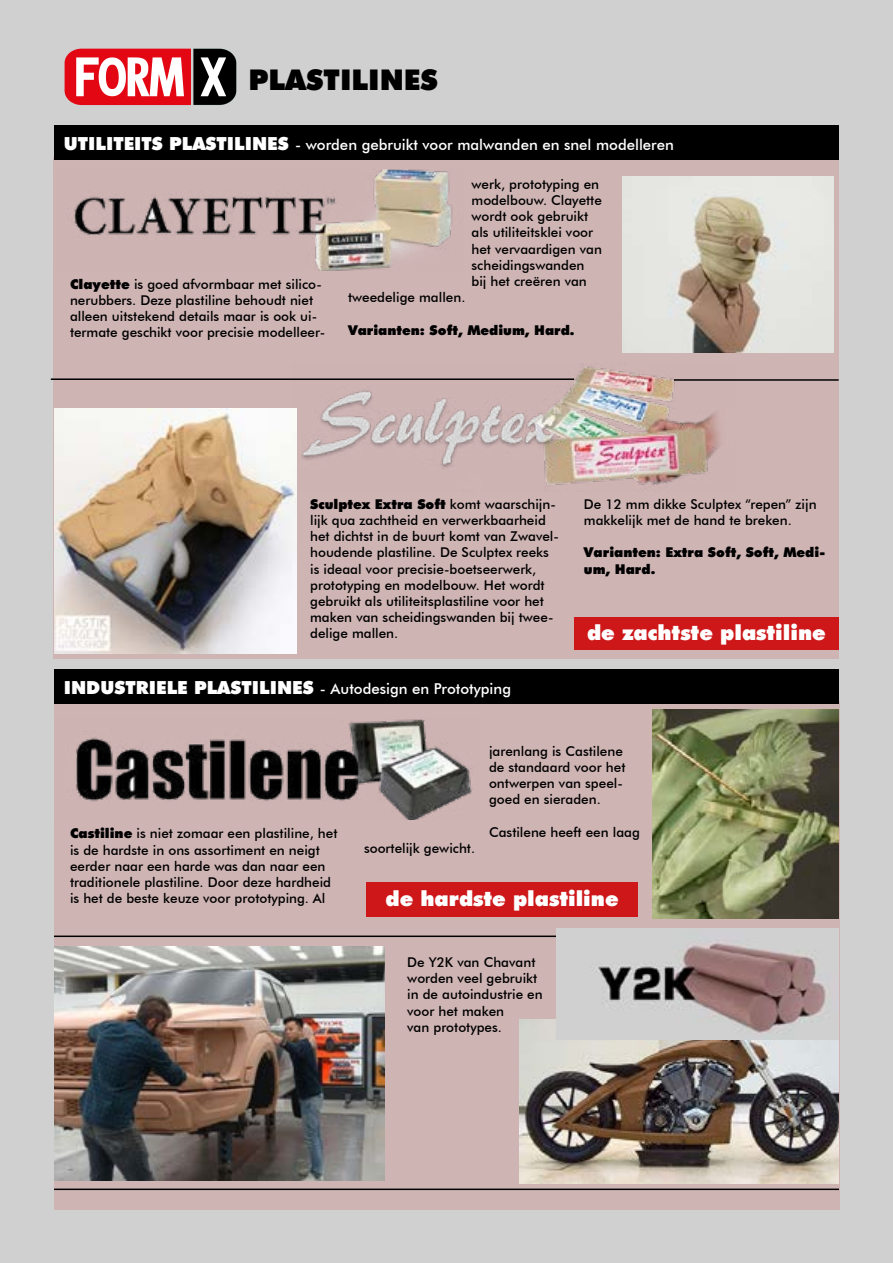
<style>
.page{position:relative;width:893px;height:1263px;background:#d0d0d0}
.page>*{position:absolute;margin:0;border:0;box-sizing:border-box;transform-origin:0 0}
.t1{font:900 28.5px "Futura BT";color:#000}
.t2{font:900 21px "Futura BT";color:#fff}
.t3{font:500 15px "Futura BT";color:#fff}
.t4{font:500 13.5px/16.2px "Futura BT";color:#000}
.t5{font:900 13.5px/16.2px "Futura BT";color:#000}
.s1{font-weight:900;font-size:18px}
.s2{font-weight:900}
</style>
<div class="page">
<div style="left:54px;top:702px;width:786px;height:508px;background:#cfb4b4"></div>
<div style="left:53px;top:157px;width:786px;height:501px;background:#cfb4b4"></div>
<img style="left:74px;top:169px;width:379px;height:101px">
<img style="left:76px;top:719px;width:397px;height:101px">
<img style="left:292px;top:366px;width:428px;height:125px">
<svg style="left:65px;top:49px;width:171px;height:56px;background:#c15d63"></svg>
<div style="left:54px;top:125px;width:785px;height:34px;background:#000"></div>
<hr style="left:54px;top:935px;width:785px;height:2px;background:#000">
<hr style="left:54px;top:1188px;width:785px;height:2px;background:#000">
<img style="left:622px;top:176px;width:211px;height:176px">
<img style="left:653px;top:709px;width:186px;height:209px">
<img style="left:54px;top:946px;width:331px;height:234px">
<div style="left:54px;top:670px;width:785px;height:34px;background:#000"></div>
<img style="left:519px;top:1020px;width:320px;height:163px">
<hr style="left:51px;top:378px;width:523px;height:2px;background:#000">
<hr style="left:674px;top:379px;width:165px;height:2px;background:#000">
<img style="left:54px;top:409px;width:242px;height:244px">
<div style="left:574px;top:616px;width:265px;height:33px;background:#cd1719"></div>
<div style="left:366px;top:882px;width:271px;height:34px;background:#cd1719"></div>
<img style="left:556px;top:929px;width:283px;height:110px">
<h1 class="t1" style="left:248px;top:63px;width:191px">PLASTILINES</h1>
<p class="t3" style="left:64px;top:135px;width:612px"><span class="s1">UTILITEITS PLASTILINES</span> - worden gebruikt voor malwanden en snel modelleren</p>
<p class="t4" style="left:70px;top:276px;width:257px"><span class="s2">Clayette</span> is goed afvormbaar met silico&shy;nerubbers. Deze plastiline behoudt niet alleen uitstekend details maar is ook ui&shy;termate geschikt voor precisie modelleer-</p>
<p class="t4" style="left:471px;top:176px;width:132px">werk, prototyping en modelbouw. Clayette wordt ook gebruikt als utiliteitsklei voor het vervaardigen van scheidingswanden bij het creëren van</p>
<p class="t4" style="left:348px;top:289px;width:119px">tweedelige mallen.</p>
<p class="t5" style="left:348px;top:322px;width:228px">Varianten: Soft, Medium, Hard.</p>
<p class="t4" style="left:310px;top:496px;width:250px"><span class="s2">Sculptex Extra Soft</span> komt waarschijn&shy;lijk qua zachtheid en verwerkbaarheid het dichtst in de buurt komt van Zwavel&shy;houdende plastiline. De Sculptex reeks is ideaal voor precisie-boetseerwerk, prototyping en modelbouw. Het wordt gebruikt als utiliteitsplastiline voor het maken van scheidingswanden bij twee&shy;delige mallen.</p>
<p class="t4" style="left:584px;top:496px;width:234px">De 12 mm dikke Sculptex “repen” zijn makkelijk met de hand te breken.</p>
<p class="t5" style="left:584px;top:544px;width:243px">Varianten: Extra Soft, Soft, Medi&shy;um, Hard.</p>
<h2 class="t2" style="left:587px;top:620px;width:240px">de zachtste plastiline</h2>
<p class="t3" style="left:64px;top:680px;width:449px"><span class="s1">INDUSTRIELE PLASTILINES</span> - Autodesign en Prototyping</p>
<p class="t4" style="left:70px;top:825px;width:269px"><span class="s2">Castiline</span> is niet zomaar een plastiline, het is de hardste in ons assortiment en neigt eerder naar een harde was dan naar een traditionele plastiline. Door deze hardheid is het de beste keuze voor prototyping. Al</p>
<p class="t4" style="left:364px;top:840px;width:113px">soortelijk gewicht.</p>
<p class="t4" style="left:489px;top:742px;width:138px">jarenlang is Castilene de standaard voor het ontwerpen van speel&shy;goed en sieraden.</p>
<p class="t4" style="left:489px;top:823px;width:152px">Castilene heeft een laag</p>
<h2 class="t2" style="left:385px;top:885px;width:235px">de hardste plastiline</h2>
<p class="t4" style="left:407px;top:954px;width:137px">De Y2K van Chavant worden veel gebruikt in de autoindustrie en voor het maken<br>van prototypes.</p>
</div>
